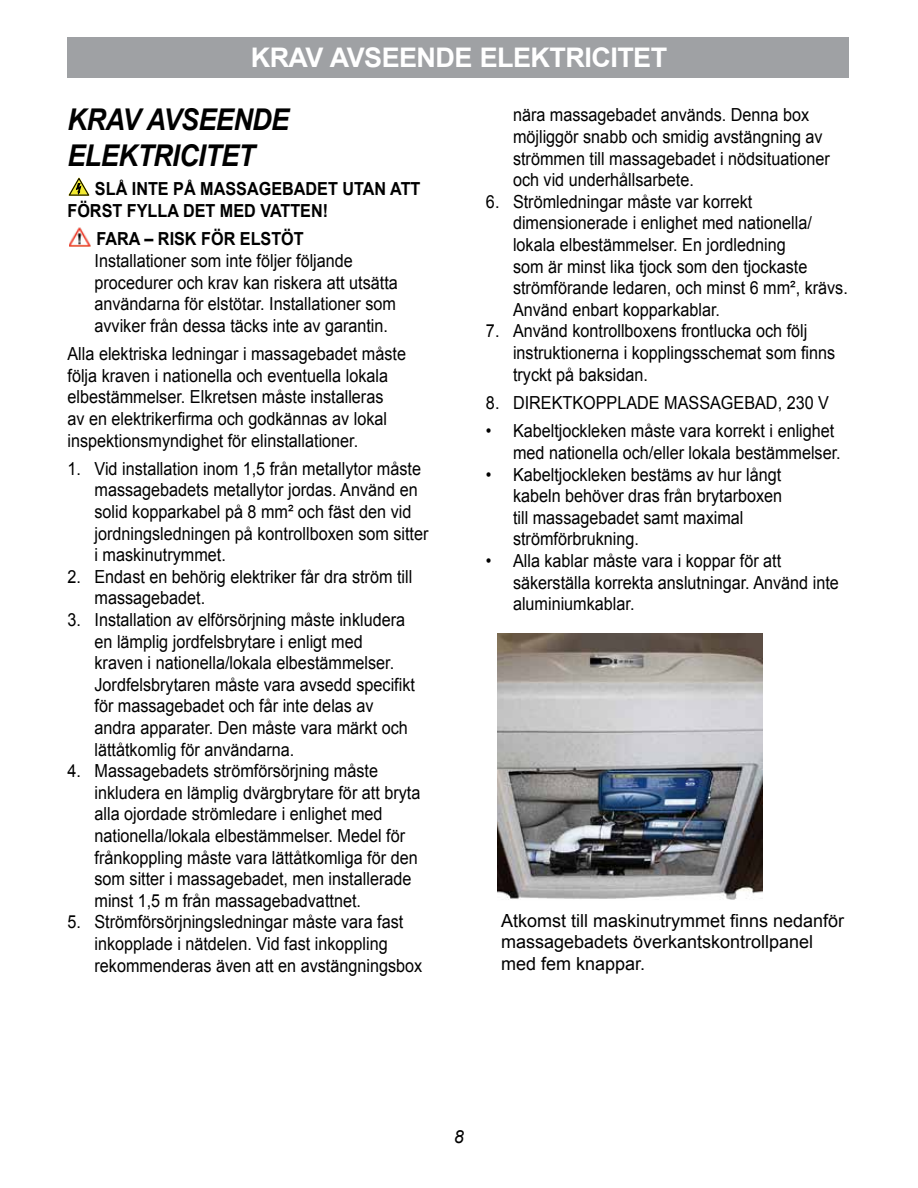
<style>
.page{position:relative;width:918px;height:1188px;background:#fff}
.page>*{position:absolute;margin:0;border:0;box-sizing:border-box;transform-origin:0 0}
.t1{font:italic 700 30px/36px "Arial";letter-spacing:-.02em;color:#000;scale:.9 1}
.t2{font:700 27px "Arial";letter-spacing:-.02em;color:#fff}
.t3{font:18px/21.6px "Arial";color:#000;scale:.9 1}
.t4{font:18px/21.6px "Arial";color:#000}
.t5{font:700 18px/21.6px "Arial";color:#000;scale:.9 1}
.t6{font:italic 18px "Arial";color:#000}
</style>
<div class="page">
<div style="left:68px;top:37px;width:781px;height:41px;background:#9fa1a4"></div>
<svg style="left:69px;top:178px;width:20px;height:18px"></svg>
<img style="left:69px;top:228px;width:21px;height:19px">
<img style="left:497px;top:633px;width:265px;height:267px">
<h2 class="t2" style="left:251px;top:40px;width:418px">KRAV AVSEENDE ELEKTRICITET</h2>
<h1 class="t1" style="left:68px;top:103px;width:248px">KRAV AVSEENDE<br>ELEKTRICITET</h1>
<p class="t5" style="left:67px;top:179px;width:394px;text-indent:27px">SLÅ INTE PÅ MASSAGEBADET UTAN ATT<br>FÖRST FYLLA DET MED VATTEN!</p>
<p class="t5" style="left:96px;top:229px;width:232px">FARA – RISK FÖR ELSTÖT</p>
<p class="t3" style="left:95px;top:250px;width:339px">Installationer som inte följer följande procedurer och krav kan riskera att utsätta användarna för elstötar. Installationer som avviker från dessa täcks inte av garantin.</p>
<p class="t3" style="left:68px;top:343px;width:378px">Alla elektriska ledningar i massagebadet måste följa kraven i nationella och eventuella lokala elbestämmelser. Elkretsen måste installeras<br>av en elektrikerfirma och godkännas av lokal inspektionsmyndighet för elinstallationer.</p>
<p class="t3" style="left:95px;top:458px;width:373px;text-indent:-27px">1. Vid installation inom 1,5 från metallytor måste massagebadets metallytor jordas. Använd en solid kopparkabel på 8 mm² och fäst den vid jordningsledningen på kontrollboxen som sitter i maskinutrymmet.</p>
<p class="t3" style="left:95px;top:566px;width:355px;text-indent:-27px">2. Endast en behörig elektriker får dra ström till massagebadet.</p>
<p class="t3" style="left:95px;top:609px;width:358px;text-indent:-27px">3. Installation av elförsörjning måste inkludera en lämplig jordfelsbrytare i enligt med kraven i nationella/lokala elbestämmelser.<br>Jordfelsbrytaren måste vara avsedd specifikt för massagebadet och får inte delas av andra apparater. Den måste vara märkt och lättåtkomlig för användarna.</p>
<p class="t3" style="left:95px;top:760px;width:364px;text-indent:-27px">4. Massagebadets strömförsörjning måste inkludera en lämplig dvärgbrytare för att bryta alla ojordade strömledare i enlighet med nationella/lokala elbestämmelser. Medel för frånkoppling måste vara lättåtkomliga för den som sitter i massagebadet, men installerade minst 1,5 m från massagebadvattnet.</p>
<p class="t3" style="left:95px;top:912px;width:366px;text-indent:-27px">5. Strömförsörjningsledningar måste vara fast inkopplade i nätdelen. Vid fast inkoppling rekommenderas även att en avstängningsbox</p>
<p class="t3" style="left:513px;top:105px;width:354px">nära massagebadet används. Denna box möjliggör snabb och smidig avstängning av strömmen till massagebadet i nödsituationer och vid underhållsarbete.</p>
<p class="t3" style="left:513px;top:191px;width:374px;text-indent:-27px">6. Strömledningar måste var korrekt dimensionerade i enlighet med nationella/ lokala elbestämmelser. En jordledning<br>som är minst lika tjock som den tjockaste strömförande ledaren, och minst 6 mm², krävs.<br>Använd enbart kopparkablar.</p>
<p class="t3" style="left:513px;top:321px;width:360px;text-indent:-27px">7. Använd kontrollboxens frontlucka och följ instruktionerna i kopplingsschemat som finns tryckt på baksidan.</p>
<p class="t3" style="left:486px;top:392px;width:383px">8. DIREKTKOPPLADE MASSAGEBAD, 230 V</p>
<p class="t3" style="left:513px;top:420px;width:366px;text-indent:-27px">• Kabeltjockleken måste vara korrekt i enlighet med nationella och/eller lokala bestämmelser.</p>
<p class="t3" style="left:513px;top:464px;width:301px;text-indent:-27px">• Kabeltjockleken bestäms av hur långt kabeln behöver dras från brytarboxen till massagebadet samt maximal strömförbrukning.</p>
<p class="t3" style="left:513px;top:550px;width:364px;text-indent:-27px">• Alla kablar måste vara i koppar för att säkerställa korrekta anslutningar. Använd inte aluminiumkablar.</p>
<p class="t4" style="left:501px;top:910px;width:345px">Åtkomst till maskinutrymmet finns nedanför massagebadets överkantskontrollpanel med fem knappar.</p>
<p class="t6" style="left:454px;top:1125px;width:12px">8</p>
</div>
